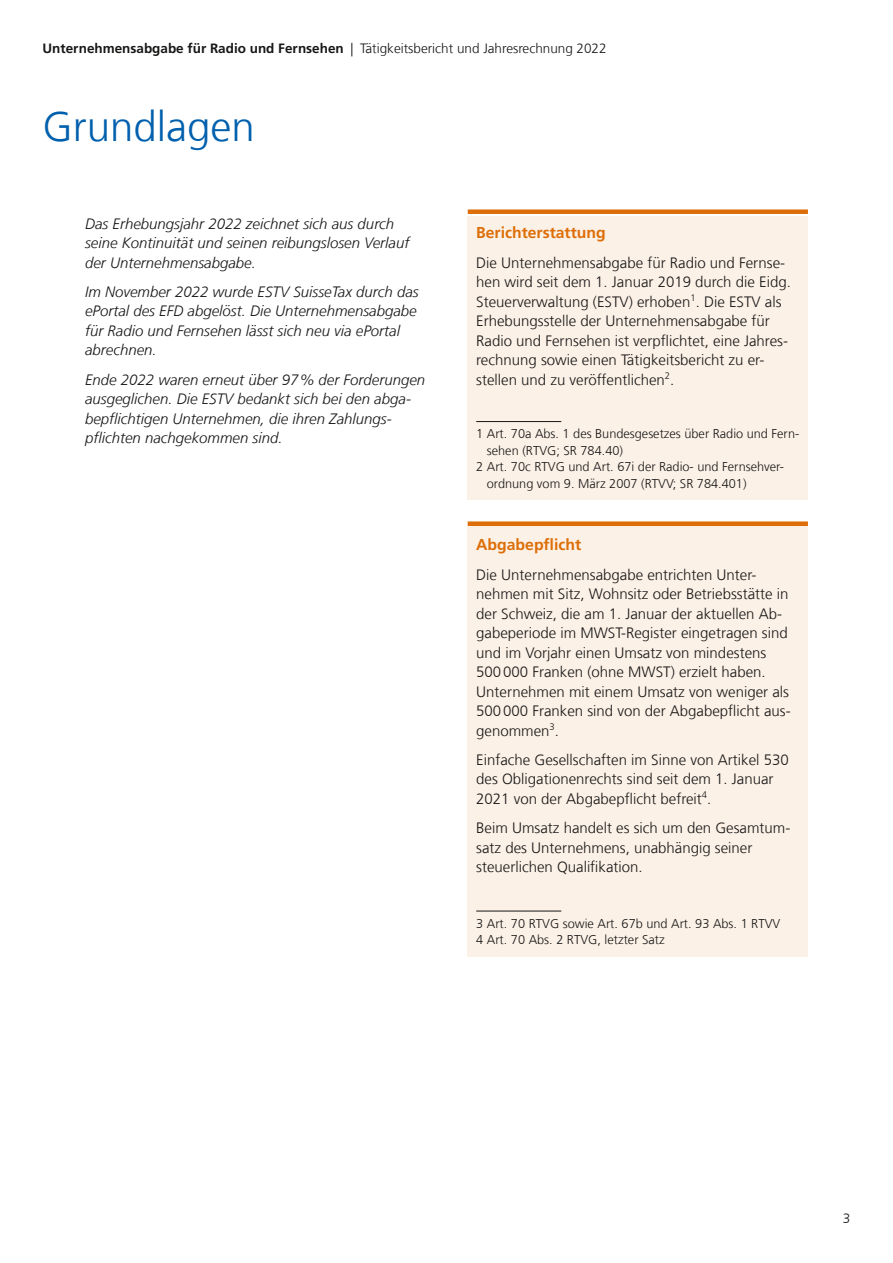
<style>
.page{position:relative;width:893px;height:1263px;background:#fff}
.page>*{position:absolute;margin:0;border:0;box-sizing:border-box;transform-origin:0 0}
.Überschriften_Überschrift_1{font:300 42px "Frutiger LT Com";color:#0060ad}
.Überschriften_Überschrift_2_orange_Infob{font:700 15.75px "Frutiger LT Com";color:#dd6e07}
.t1{font:300 15px/19.5px "Frutiger LT Com";color:#181716}
.Lead{font:italic 300 15px/19.5px "Frutiger LT Com";color:#181716}
.t2{font:300 13.5px "Frutiger LT Com";color:#181716}
.t3{font:300 12.75px "Frutiger LT Com";color:#181716}
.s1{font-weight:700}
</style>
<div class="page">
<div style="left:468px;top:217px;width:340px;height:283px;background:#fcf1e7"></div>
<div style="left:468px;top:209px;width:340px;height:5px;background:#dd6e07"></div>
<hr style="left:476px;top:421px;width:85px;height:1px;background:#181716">
<div style="left:468px;top:521px;width:340px;height:436px;background:#fcf1e7"></div>
<div style="left:468px;top:521px;width:340px;height:5px;background:#dd6e07"></div>
<hr style="left:476px;top:911px;width:85px;height:1px;background:#181716">
<p class="t2" style="left:43px;top:40px;width:566px"><span class="s1">Unternehmensabgabe für Radio und Fernsehen</span> | Tätigkeitsbericht und Jahresrechnung 2022</p>
<h1 class="Überschriften_Überschrift_1" style="left:43px;top:102px;width:214px">Grundlagen</h1>
<p class="Lead" style="left:85px;top:214px;width:326px">Das Erhebungsjahr 2022 zeichnet sich aus durch seine Kontinuität und seinen reibungslosen Verlauf der Unternehmensabgabe.</p>
<p class="Lead" style="left:85px;top:282px;width:335px">Im November 2022 wurde ESTV SuisseTax durch das ePortal des EFD abgelöst. Die Unternehmensabgabe für Radio und Fernsehen lässt sich neu via ePortal abrechnen.</p>
<p class="Lead" style="left:85px;top:370px;width:342px">Ende 2022 waren erneut über 97% der Forderungen ausgeglichen. Die ESTV bedankt sich bei den abga&shy;bepflichtigen Unternehmen, die ihren Zahlungs&shy;pflichten nachgekommen sind.</p>
<h2 class="Überschriften_Überschrift_2_orange_Infob" style="left:476px;top:224px;width:131px">Berichterstattung</h2>
<p class="t1" style="left:476px;top:253px;width:316px">Die Unternehmensabgabe für Radio und Fernse&shy;hen wird seit dem 1. Januar 2019 durch die Eidg.<br>Steuerverwaltung (ESTV) erhoben<sup>1</sup>. Die ESTV als Erhebungsstelle der Unternehmensabgabe für Radio und Fernsehen ist verpflichtet, eine Jahres&shy;rechnung sowie einen Tätigkeitsbericht zu er&shy;stellen und zu veröffentlichen<sup>2</sup>.</p>
<p class="t3" style="left:476px;top:426px;width:325px">1 Art. 70a Abs. 1 des Bundesgesetzes über Radio und Fern-</p>
<p class="t3" style="left:487px;top:443px;width:138px">sehen (RTVG; SR 784.40)</p>
<p class="t3" style="left:476px;top:459px;width:309px">2 Art. 70c RTVG und Art. 67i der Radio- und Fernsehver-</p>
<p class="t3" style="left:487px;top:476px;width:261px">ordnung vom 9. März 2007 (RTVV; SR 784.401)</p>
<h2 class="Überschriften_Überschrift_2_orange_Infob" style="left:476px;top:536px;width:107px">Abgabepflicht</h2>
<p class="t1" style="left:476px;top:565px;width:316px">Die Unternehmensabgabe entrichten Unter&shy;nehmen mit Sitz, Wohnsitz oder Betriebsstätte in der Schweiz, die am 1. Januar der aktuellen Ab&shy;gabeperiode im MWST-Register eingetragen sind und im Vorjahr einen Umsatz von mindestens 500000 Franken (ohne MWST) erzielt haben.<br>Unternehmen mit einem Umsatz von weniger als 500000 Franken sind von der Abgabepflicht aus&shy;genommen<sup>3</sup>.</p>
<p class="t1" style="left:476px;top:750px;width:314px">Einfache Gesellschaften im Sinne von Artikel 530 des Obligationenrechts sind seit dem 1. Januar<br>2021 von der Abgabepflicht befreit<sup>4</sup>.</p>
<p class="t1" style="left:476px;top:818px;width:316px">Beim Umsatz handelt es sich um den Gesamtum&shy;satz des Unternehmens, unabhängig seiner steuerlichen Qualifikation.</p>
<p class="t3" style="left:476px;top:916px;width:306px">3 Art. 70 RTVG sowie Art. 67b und Art. 93 Abs. 1 RTVV</p>
<p class="t3" style="left:476px;top:932px;width:190px">4 Art. 70 Abs. 2 RTVG, letzter Satz</p>
<p class="t2" style="left:843px;top:1211px;width:9px">3</p>
</div>
